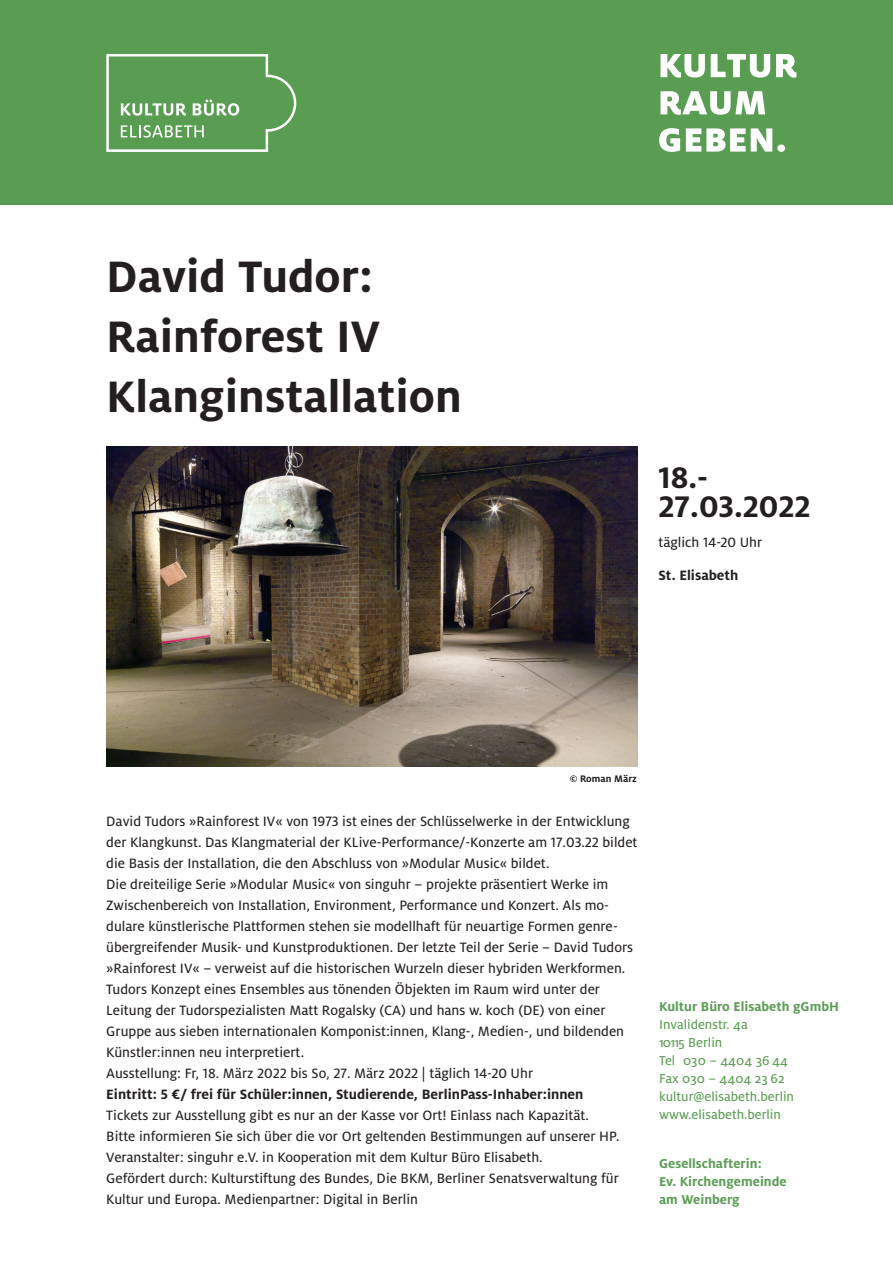
<style>
.page{position:relative;width:893px;height:1263px;background:#fff}
.page>*{position:absolute;margin:0;border:0;box-sizing:border-box;transform-origin:0 0}
.t1{font:700 48.75px "Milo LF";color:#231f20}
.t2{font:700 33px "Milo LF";color:#231f20}
.t3{font:15px/21px "Milo LF Text";color:#231f20}
.t4{font:700 15px "Milo LF";color:#231f20}
.t5{font:700 15px "Milo";color:#231f20}
.t6{font:14.25px "Milo Text";color:#599d52}
.t7{font:700 14.25px "Milo";color:#599d52}
.t8{font:700 10.5px "Milo LF";color:#231f20}
</style>
<div class="page">
<div style="left:0;top:0;width:893px;height:204px;background:#599d52"></div>
<svg style="left:106px;top:54px;width:190px;height:98px"></svg>
<svg style="left:659px;top:128px;width:126px;height:24px"></svg>
<svg style="left:660px;top:91px;width:105px;height:24px"></svg>
<svg style="left:660px;top:54px;width:136px;height:24px"></svg>
<img style="left:106px;top:447px;width:531px;height:320px">
<p class="t1" style="left:106px;top:248px;width:268px">David Tudor:</p>
<p class="t1" style="left:106px;top:308px;width:275px">Rainforest IV</p>
<p class="t1" style="left:106px;top:368px;width:357px">Klanginstallation</p>
<p class="t2" style="left:659px;top:458px;width:51px">18.-</p>
<p class="t2" style="left:659px;top:487px;width:153px">27.03.2022</p>
<p class="t3" style="left:659px;top:532px;width:105px">täglich 14-20 Uhr</p>
<p class="t5" style="left:659px;top:566px;width:81px">St. Elisabeth</p>
<p class="t8" style="left:570px;top:772px;width:69px">© Roman März</p>
<p class="t3" style="left:106px;top:810px;width:533px">David Tudors »Rainforest IV« von 1973 ist eines der Schlüsselwerke in der Entwicklung der Klangkunst. Das Klangmaterial der KLive-Performance/-Konzerte am 17.03.22 bildet die Basis der Installation, die den Abschluss von »Modular Music« bildet.</p>
<p class="t3" style="left:106px;top:873px;width:528px">Die dreiteilige Serie »Modular Music« von singuhr – projekte präsentiert Werke im Zwischenbereich von Installation, Environment, Performance und Konzert. Als mo&shy;dulare künstlerische Plattformen stehen sie modellhaft für neuartige Formen genre&shy;übergreifender Musik- und Kunstproduktionen. Der letzte Teil der Serie – David Tudors »Rainforest IV« – verweist auf die historischen Wurzeln dieser hybriden Werkformen.<br>Tudors Konzept eines Ensembles aus tönenden Öbjekten im Raum wird unter der Leitung der Tudorspezialisten Matt Rogalsky (CA) und hans w. koch (DE) von einer Gruppe aus sieben internationalen Komponist:innen, Klang-, Medien-, und bildenden Künstler:innen neu interpretiert.</p>
<p class="t3" style="left:106px;top:1062px;width:428px">Ausstellung: Fr, 18. März 2022 bis So, 27. März 2022 | täglich 14-20 Uhr</p>
<p class="t4" style="left:106px;top:1085px;width:479px">Eintritt: 5 €/ frei für Schüler:innen, Studierende, BerlinPass-Inhaber:innen</p>
<p class="t3" style="left:106px;top:1104px;width:484px">Tickets zur Ausstellung gibt es nur an der Kasse vor Ort! Einlass nach Kapazität.</p>
<p class="t3" style="left:106px;top:1125px;width:515px">Bitte informieren Sie sich über die vor Ort geltenden Bestimmungen auf unserer HP.</p>
<p class="t3" style="left:106px;top:1146px;width:438px">Veranstalter: singuhr e.V. in Kooperation mit dem Kultur Büro Elisabeth.</p>
<p class="t3" style="left:106px;top:1167px;width:514px">Gefördert durch: Kulturstiftung des Bundes, Die BKM, Berliner Senatsverwaltung für<br>Kultur und Europa. Medienpartner: Digital in Berlin</p>
<p class="t7" style="left:659px;top:998px;width:181px">Kultur Büro Elisabeth gGmbH</p>
<p class="t6" style="left:659px;top:1016px;width:90px">Invalidenstr. 4a</p>
<p class="t6" style="left:659px;top:1034px;width:65px">10115 Berlin</p>
<p class="t6" style="left:659px;top:1052px;width:130px">Tel 030 – 4404 36 44</p>
<p class="t6" style="left:659px;top:1070px;width:127px">Fax 030 – 4404 23 62</p>
<p class="t6" style="left:659px;top:1088px;width:136px">kultur@elisabeth.berlin</p>
<p class="t6" style="left:659px;top:1106px;width:123px">www.elisabeth.berlin</p>
<p class="t7" style="left:659px;top:1155px;width:104px">Gesellschafterin:</p>
<p class="t7" style="left:659px;top:1173px;width:129px">Ev. Kirchengemeinde</p>
<p class="t7" style="left:659px;top:1191px;width:82px">am Weinberg</p>
</div>
